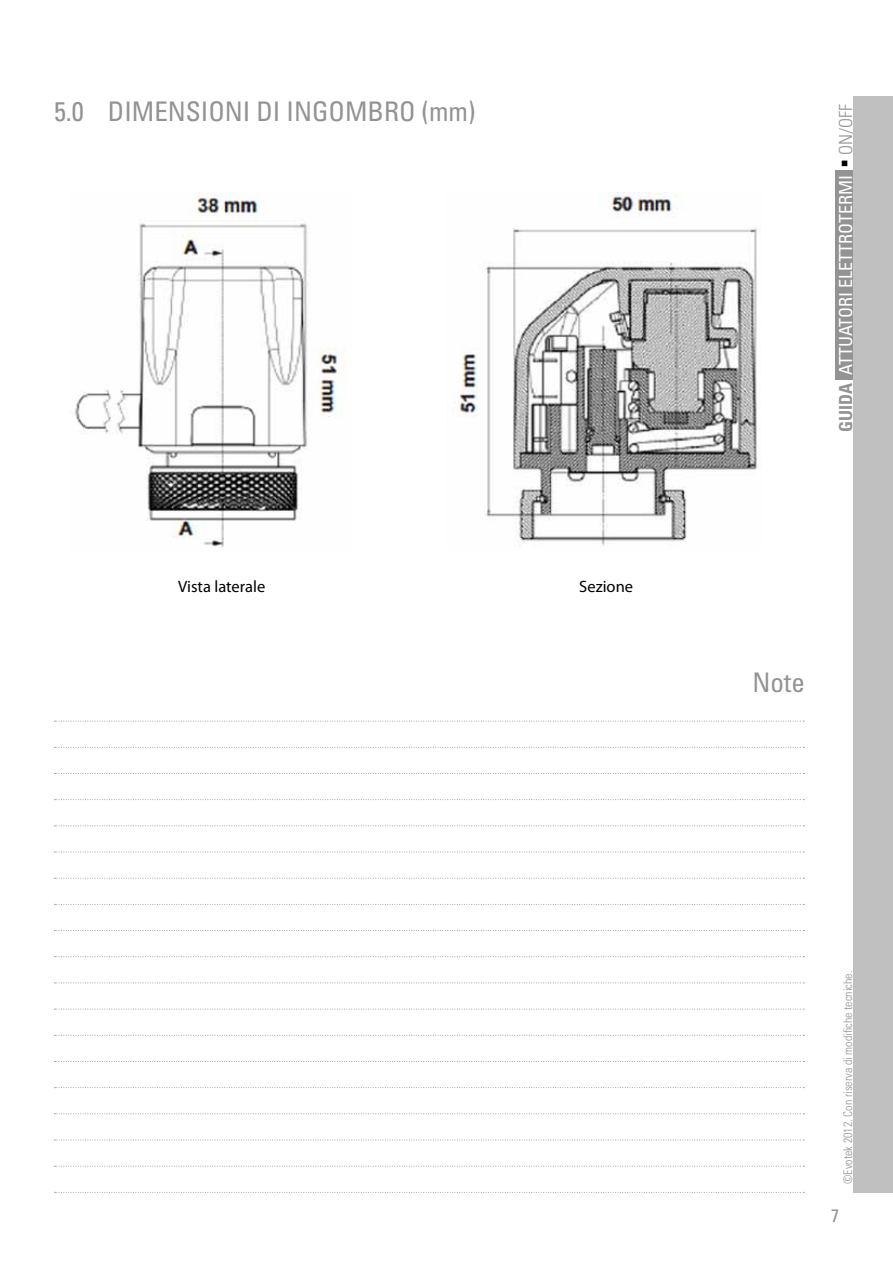
<style>
.page{position:relative;width:893px;height:1263px;background:#fff}
.page>*{position:absolute;margin:0;border:0;box-sizing:border-box;transform-origin:0 0}
.t1{font:condensed 27px "Univers LT Std";color:#939393}
.t2{font:condensed 18px "Univers LT Std";color:#fff}
.t3{font:condensed 18px "Univers LT Std";color:#939393}
.t4{font:16.5px "Myriad Pro";color:#000}
.t5{font:300 condensed 12px "Univers LT Std";color:#939393}
.s1{font-weight:700;color:#939393}
.s2{font-weight:300;color:#939393}
</style>
<div class="page">
<div style="left:835px;top:170px;width:19px;height:209px;background:#939393"></div>
<div style="left:854px;top:96px;width:39px;height:1097px;background:#c0c0c0"></div>
<img style="left:74px;top:192px;width:271px;height:355px">
<img style="left:456px;top:192px;width:301px;height:354px">
<svg style="left:54px;top:721px;width:750px;height:1px"></svg>
<svg style="left:54px;top:747px;width:750px;height:1px"></svg>
<svg style="left:54px;top:773px;width:750px;height:1px"></svg>
<svg style="left:54px;top:799px;width:750px;height:1px"></svg>
<svg style="left:54px;top:825px;width:750px;height:1px"></svg>
<svg style="left:54px;top:852px;width:750px;height:1px"></svg>
<svg style="left:54px;top:878px;width:750px;height:1px"></svg>
<svg style="left:54px;top:904px;width:750px;height:1px"></svg>
<svg style="left:54px;top:930px;width:750px;height:1px"></svg>
<svg style="left:54px;top:956px;width:750px;height:1px"></svg>
<svg style="left:54px;top:982px;width:750px;height:1px"></svg>
<svg style="left:54px;top:1009px;width:750px;height:1px"></svg>
<svg style="left:54px;top:1035px;width:750px;height:1px"></svg>
<svg style="left:54px;top:1061px;width:750px;height:1px"></svg>
<svg style="left:54px;top:1087px;width:750px;height:1px"></svg>
<svg style="left:54px;top:1113px;width:750px;height:1px"></svg>
<svg style="left:54px;top:1139px;width:750px;height:1px"></svg>
<svg style="left:54px;top:1166px;width:750px;height:1px"></svg>
<svg style="left:54px;top:1192px;width:750px;height:1px"></svg>
<h1 class="t1" style="left:54px;top:95px;width:423px">5.0 DIMENSIONI DI INGOMBRO (mm)</h1>
<h3 class="t4" style="left:178px;top:577px;width:89px">Vista laterale</h3>
<h3 class="t4" style="left:579px;top:577px;width:55px">Sezione</h3>
<h2 class="t2" style="left:834px;top:432px;width:329px;rotate:-90deg"><span class="s1">GUIDA</span> ATTUATORI ELETTROTERMI <sup>■</sup> <span class="s2">ON/OFF</span></h2>
<h1 class="t1" style="left:752px;top:665px;width:54px">Note</h1>
<p class="t5" style="left:841px;top:1184px;width:215px;rotate:-90deg">©Evotek 2012. Con riserva di modifiche tecniche.</p>
<h2 class="t3" style="left:831px;top:1204px;width:9px">7</h2>
</div>
